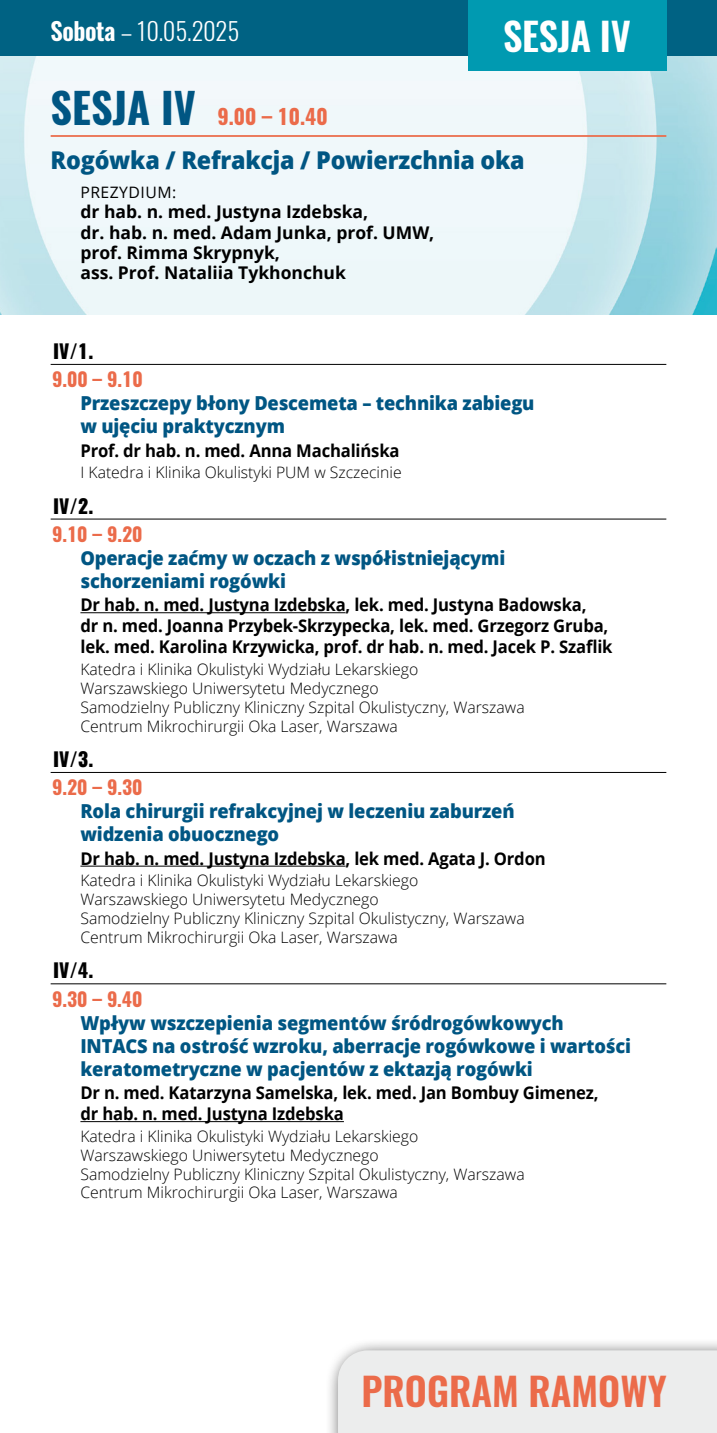
<style>
.page{position:relative;width:717px;height:1433px;background:#fff}
.page>*{position:absolute;margin:0;border:0;box-sizing:border-box;transform-origin:0 0}
.t1{font:600 38.5px "Oswald";color:#eb6b4a}
.t2{font:600 38.5px "Oswald";letter-spacing:-.01em;color:#fff}
.t3{font:800 24.5px "Open Sans";letter-spacing:-.01em;color:#005683;scale:.95 1}
.t4{font:300 24.5px "Oswald";color:#fff}
.t5{font:700 21px "Oswald";color:#eb6b4a}
.t6{font:800 19.25px/23.1px "Open Sans";letter-spacing:-.01em;color:#005683;scale:.95 1}
.t7{font:700 19.25px "Oswald";color:#eb6b4a}
.t8{font:800 19.25px "Oswald";color:#000}
.t9{font:700 17.5px/21px "Open Sans";letter-spacing:-.01em;color:#000;scale:.95 1}
.t10{font:700 17.5px/20.1px "Open Sans";letter-spacing:-.01em;color:#000}
.t11{font:300 15.75px/18.9px "Open Sans";color:#000}
.t12{font:15.75px "Open Sans";letter-spacing:.03em;color:#000}
.s1{font-weight:600}
.s2{font-size:42px;color:#005683}
</style>
<div class="page">
<img style="left:0;top:56px;width:716px;height:259px">
<div style="left:325px;top:1337px;width:391px;height:96px;background:#000;opacity:.75"></div>
<div style="left:338px;top:1350px;width:378px;height:83px;background:#eceded"></div>
<div style="left:0;top:0;width:716px;height:56px;background:#006283"></div>
<div style="left:467px;top:0;width:199px;height:71px;background:#009ab1"></div>
<hr style="left:51px;top:135px;width:615px;height:2px;background:#eb6b4a">
<hr style="left:51px;top:364px;width:615px;height:1px;background:#000">
<hr style="left:51px;top:518px;width:615px;height:1px;background:#000">
<hr style="left:80px;top:612px;width:265px;height:1px;background:#000">
<hr style="left:51px;top:772px;width:615px;height:1px;background:#000">
<hr style="left:80px;top:865px;width:265px;height:1px;background:#000">
<hr style="left:51px;top:983px;width:615px;height:1px;background:#000">
<hr style="left:80px;top:1121px;width:264px;height:1px;background:#000">
<h2 class="t4" style="left:51px;top:15px;width:190px"><span class="s1">Sobota</span> – 10.05.2025</h2>
<h1 class="t2" style="left:503px;top:9px;width:129px">SESJA IV</h1>
<h3 class="t5" style="left:51px;top:102px;width:278px"><span class="s2">SESJA IV</span> 9.00 – 10.40</h3>
<h2 class="t3" style="left:51px;top:142px;width:500px">Rogówka / Refrakcja / Powierzchnia oka</h2>
<p class="t12" style="left:80px;top:182px;width:97px">PREZYDIUM:</p>
<p class="t10" style="left:80px;top:202px;width:355px">dr hab. n. med. Justyna Izdebska,<br>dr. hab. n. med. Adam Junka, prof. UMW, prof. Rimma Skrypnyk,<br>ass. Prof. Nataliia Tykhonchuk</p>
<p class="t8" style="left:53px;top:338px;width:42px">IV/1.</p>
<p class="t7" style="left:52px;top:366px;width:92px">9.00 – 9.10</p>
<p class="t6" style="left:80px;top:391px;width:479px">Przeszczepy błony Descemeta – technika zabiegu w ujęciu praktycznym</p>
<p class="t9" style="left:80px;top:439px;width:337px">Prof. dr hab. n. med. Anna Machalińska</p>
<p class="t11" style="left:80px;top:462px;width:322px">I Katedra i Klinika Okulistyki PUM w Szczecinie</p>
<p class="t8" style="left:53px;top:492px;width:42px">IV/2.</p>
<p class="t7" style="left:52px;top:520px;width:92px">9.10 – 9.20</p>
<p class="t6" style="left:80px;top:545px;width:448px">Operacje zaćmy w oczach z współistniejącymi schorzeniami rogówki</p>
<p class="t9" style="left:80px;top:594px;width:561px">Dr hab. n. med. Justyna Izdebska, lek. med. Justyna Badowska,<br>dr n. med. Joanna Przybek-Skrzypecka, lek. med. Grzegorz Gruba, lek. med. Karolina Krzywicka, prof. dr hab. n. med. Jacek P. Szaflik</p>
<p class="t11" style="left:80px;top:659px;width:445px">Katedra i Klinika Okulistyki Wydziału Lekarskiego Warszawskiego Uniwersytetu Medycznego<br>Samodzielny Publiczny Kliniczny Szpital Okulistyczny, Warszawa Centrum Mikrochirurgii Oka Laser, Warszawa</p>
<p class="t8" style="left:53px;top:745px;width:42px">IV/3.</p>
<p class="t7" style="left:52px;top:774px;width:92px">9.20 – 9.30</p>
<p class="t6" style="left:80px;top:798px;width:458px">Rola chirurgii refrakcyjnej w leczeniu zaburzeń widzenia obuocznego</p>
<p class="t9" style="left:80px;top:847px;width:491px">Dr hab. n. med. Justyna Izdebska, lek med. Agata J. Ordon</p>
<p class="t11" style="left:80px;top:870px;width:445px">Katedra i Klinika Okulistyki Wydziału Lekarskiego Warszawskiego Uniwersytetu Medycznego<br>Samodzielny Publiczny Kliniczny Szpital Okulistyczny, Warszawa Centrum Mikrochirurgii Oka Laser, Warszawa</p>
<p class="t8" style="left:53px;top:957px;width:42px">IV/4.</p>
<p class="t7" style="left:52px;top:985px;width:92px">9.30 – 9.40</p>
<p class="t6" style="left:80px;top:1010px;width:581px">Wpływ wszczepienia segmentów śródrogówkowych<br>INTACS na ostrość wzroku, aberracje rogówkowe i wartości keratometryczne w pacjentów z ektazją rogówki</p>
<p class="t9" style="left:80px;top:1082px;width:547px">Dr n. med. Katarzyna Samelska, lek. med. Jan Bombuy Gimenez, dr hab. n. med. Justyna Izdebska</p>
<p class="t11" style="left:80px;top:1126px;width:445px">Katedra i Klinika Okulistyki Wydziału Lekarskiego Warszawskiego Uniwersytetu Medycznego<br>Samodzielny Publiczny Kliniczny Szpital Okulistyczny, Warszawa Centrum Mikrochirurgii Oka Laser, Warszawa</p>
<h1 class="t1" style="left:361px;top:1364px;width:306px">PROGRAM RAMOWY</h1>
</div>
